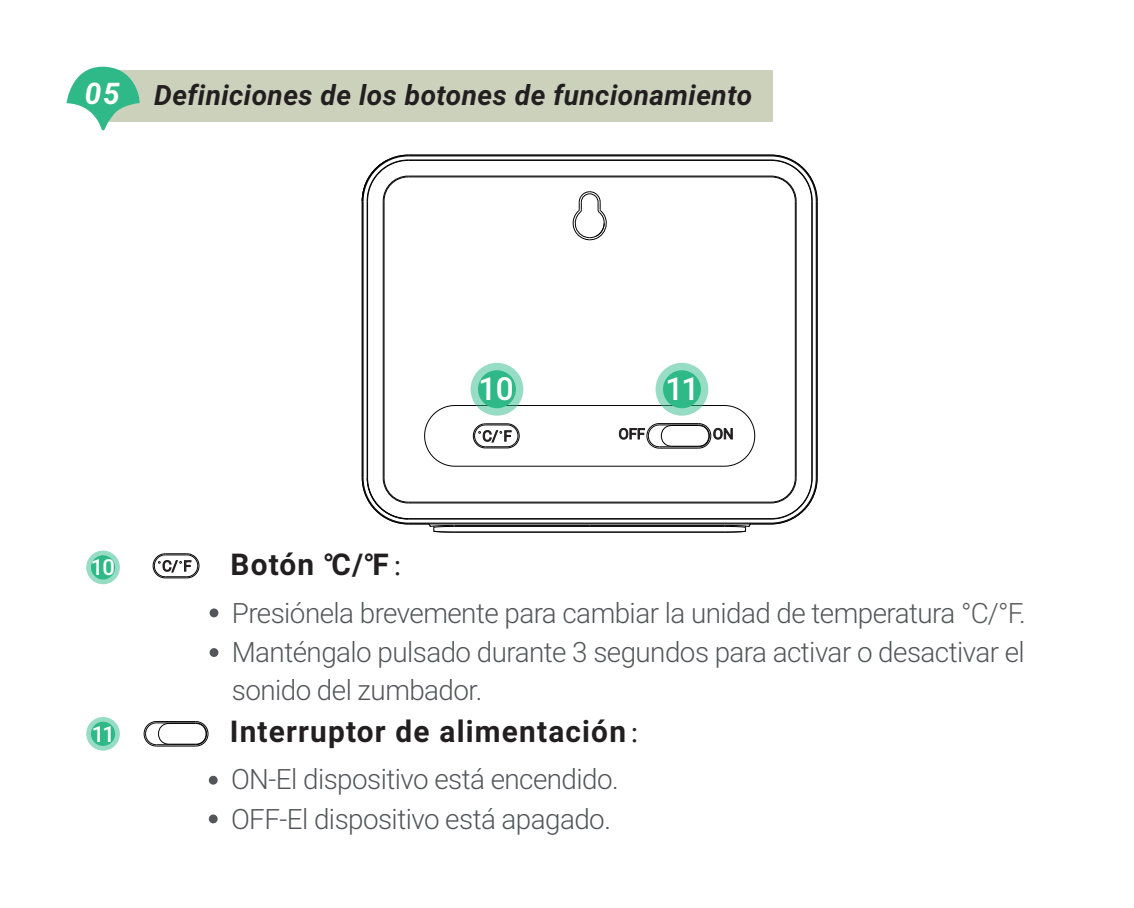
<style>
.page{position:relative;width:1134px;height:908px;background:#fff}
.page>*{position:absolute;margin:0;border:0;box-sizing:border-box;transform-origin:0 0}
.t1{font:500 32px "Roboto";color:#fff}
.t2{font:700 30px "Roboto";letter-spacing:.04em;color:#231f20}
.t3{font:300 28px/38.4px "Roboto";letter-spacing:-.02em;color:#54555a;text-align:justify}
.t4{font:italic 700 28px "Roboto";letter-spacing:.02em;color:#231f20}
.t5{font:500 22px "Roboto";color:#fff}
.s1{font-size:29.6px;color:#fff}
.s2{font-family:"Adobe Song Std";font-weight:300}
.s3{color:#595a5c}
</style>
<div class="page">
<svg style="left:86px;top:550px;width:34px;height:34px"></svg>
<div style="left:91px;top:555px;width:24px;height:24px;background:#2fb989;border-radius:50%"></div>
<div style="left:210px;top:608px;width:8px;height:9px;background:#54555a;border-radius:50%"></div>
<div style="left:210px;top:647px;width:8px;height:9px;background:#54555a;border-radius:50%"></div>
<svg style="left:144px;top:721px;width:65px;height:25px"></svg>
<svg style="left:86px;top:716px;width:34px;height:34px"></svg>
<div style="left:91px;top:721px;width:24px;height:24px;background:#2fb989;border-radius:50%"></div>
<div style="left:209px;top:775px;width:9px;height:9px;background:#54555a;border-radius:50%"></div>
<div style="left:209px;top:814px;width:9px;height:9px;background:#54555a;border-radius:50%"></div>
<svg style="left:153px;top:553px;width:47px;height:25px"></svg>
<hr style="left:455px;top:525px;width:270px;height:2px;background:#030303">
<hr style="left:811px;top:201px;width:2px;height:276px;background:#030303">
<hr style="left:454px;top:524px;width:136px;height:2px;background:#030303">
<hr style="left:590px;top:524px;width:135px;height:2px;background:#030303">
<hr style="left:408px;top:522px;width:363px;height:1px;background:#030303">
<hr style="left:455px;top:523px;width:269px;height:1px;background:#030303">
<hr style="left:408px;top:502px;width:363px;height:1px;background:#030303">
<hr style="left:382px;top:201px;width:2px;height:276px;background:#030303">
<hr style="left:408px;top:175px;width:363px;height:2px;background:#030303">
<hr style="left:795px;top:201px;width:2px;height:276px;background:#030303">
<svg style="left:573px;top:191px;width:34px;height:49px"></svg>
<hr style="left:383px;top:201px;width:2px;height:276px;background:#030303">
<hr style="left:408px;top:501px;width:363px;height:1px;background:#030303">
<hr style="left:408px;top:517px;width:363px;height:2px;background:#030303">
<hr style="left:408px;top:159px;width:363px;height:2px;background:#030303">
<hr style="left:366px;top:201px;width:2px;height:276px;background:#030303">
<hr style="left:815px;top:201px;width:2px;height:276px;background:#030303">
<hr style="left:362px;top:201px;width:2px;height:276px;background:#030303">
<svg style="left:770px;top:154px;width:48px;height:48px"></svg>
<hr style="left:408px;top:154px;width:363px;height:2px;background:#030303">
<hr style="left:816px;top:201px;width:2px;height:276px;background:#030303">
<hr style="left:455px;top:531px;width:270px;height:1px;background:#030303">
<svg style="left:362px;top:477px;width:93px;height:55px"></svg>
<svg style="left:362px;top:154px;width:47px;height:48px"></svg>
<svg style="left:724px;top:477px;width:94px;height:55px"></svg>
<svg style="left:424px;top:405px;width:331px;height:61px"></svg>
<svg style="left:471px;top:362px;width:52px;height:53px"></svg>
<div style="left:478px;top:370px;width:38px;height:38px;background:#2fb989;border-radius:50%"></div>
<svg style="left:655px;top:362px;width:53px;height:53px"></svg>
<div style="left:663px;top:370px;width:38px;height:38px;background:#2fb989;border-radius:50%"></div>
<div style="left:101px;top:70px;width:672px;height:52px;background:#ccd1bc"></div>
<svg style="left:67px;top:67px;width:73px;height:64px"></svg>
<p class="t4" style="left:85px;top:75px;width:669px"><span class="s1">05</span> Definiciones de los botones de funcionamiento</p>
<p class="t1" style="left:479px;top:366px;width:37px">10</p>
<p class="t1" style="left:665px;top:366px;width:35px">11</p>
<p class="t5" style="left:91px;top:552px;width:26px">10</p>
<p class="t2" style="left:231px;top:543px;width:191px">Botón ℃/℉<span class="s2">：</span></p>
<p class="t3" style="left:232px;top:592px;width:795px">Presiónela brevemente para cambiar la unidad de temperatura <span class="s3">°C/°F</span>.<br>Manténgalo pulsado durante 3 segundos para activar o desactivar el sonido del zumbador.</p>
<p class="t5" style="left:92px;top:718px;width:25px">11</p>
<p class="t2" style="left:230px;top:709px;width:429px">Interruptor de alimentación<span class="s2">：</span></p>
<p class="t3" style="left:231px;top:758px;width:389px;line-height:39.6px">ON-El dispositivo está encendido.<br>OFF-El dispositivo está apagado.</p>
</div>
